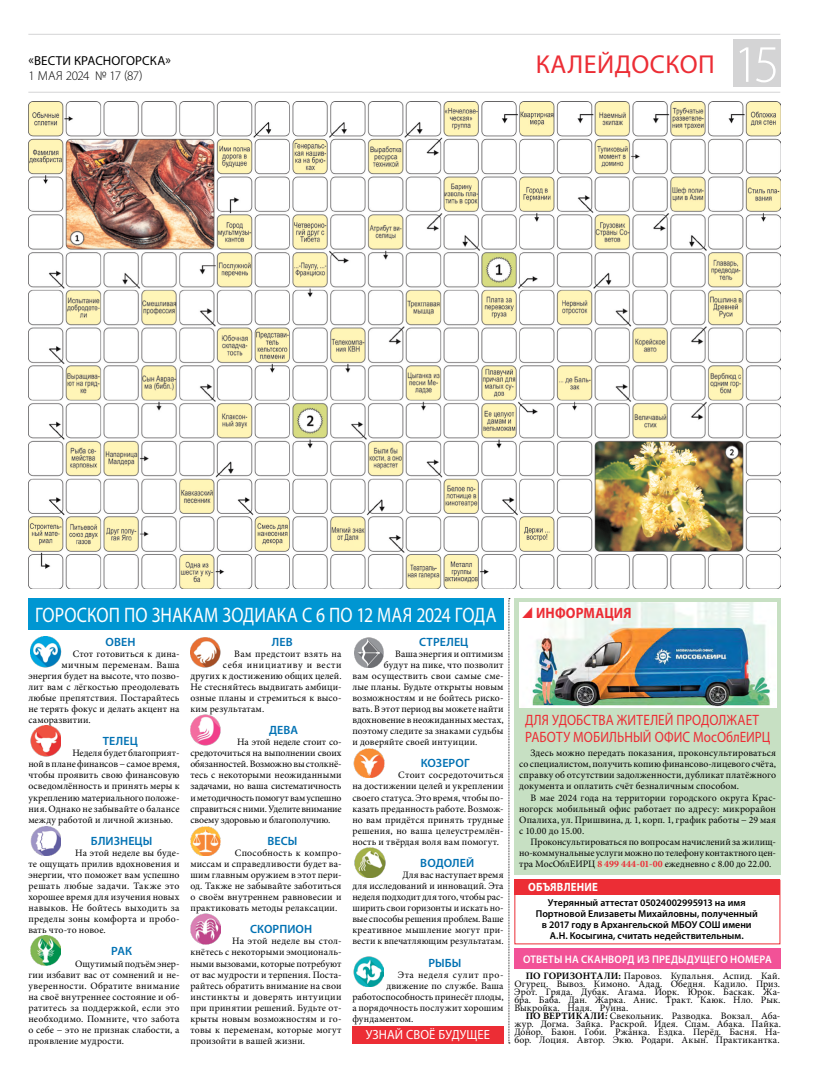
<style>
.page{position:relative;width:820px;height:1078px;background:#fff}
.page>*{position:absolute;margin:0;border:0;box-sizing:border-box;transform-origin:0 0}
.t1{font:300 53px "Myriad Pro";color:#fff}
.t2{font:26px "Myriad Pro";letter-spacing:.02em;color:#ec2d35}
.t3{font:21px "Myriad Pro";letter-spacing:.005em;color:#fff;scale:.84 1}
.t4{font:15px/17px "Myriad Pro";letter-spacing:.005em;color:#ec2d35;scale:.88 1}
.t5{font:700 15px "Myriad Pro";letter-spacing:.015em;color:#ec2d35;scale:.9 1}
.t6{font:13.3px "Myriad Pro";letter-spacing:.005em;color:#fff;scale:.95 1}
.t7{font:13px "Myriad Pro";letter-spacing:.01em;color:#000}
.t8{font:300 13px "Myriad Pro";letter-spacing:-.04em;color:#000}
.t9{font:600 12px "Myriad Pro";letter-spacing:.01em;color:#0071b3}
.t10{font:700 12px "Myriad Pro";letter-spacing:.015em;color:#fff;scale:.9 1}
.t11{font:600 11px "Myriad Pro";letter-spacing:.015em;color:#fff;scale:.96 1}
.t12{font:600 10px/11px "Myriad Pro";letter-spacing:.005em;color:#000;text-align:center}
.t13{font:9.8px/11.1px "Minion Pro";letter-spacing:.015em;color:#000;text-align:justify}
.t14{font:9.8px "Minion Pro";letter-spacing:.06em;color:#000}
.t15{font:9.8px "Minion Pro";letter-spacing:.035em;color:#000}
.s1{font-weight:700;color:#ec2d35}
.s2{font-weight:700}
</style>
<div class="page">
<hr style="left:28px;top:92px;width:752px;height:1px;background:#d4d4d5">
<hr style="left:28px;top:34px;width:752px;height:1px;background:#d4d4d5">
<div style="left:732px;top:40px;width:48px;height:47px;background:#d4d4d5"></div>
<div style="left:514px;top:879px;width:266px;height:15px;background:#ec2d35"></div>
<div style="left:28px;top:598px;width:475px;height:31px;background:#0096d2"></div>
<div style="left:514px;top:598px;width:266px;height:276px;background:#c7e0c3"></div>
<div style="left:514px;top:948px;width:266px;height:20px;background:#f25297"></div>
<svg style="left:508px;top:598px;width:1px;height:445px"></svg>
<img style="left:354px;top:956px;width:29px;height:30px">
<img style="left:354px;top:847px;width:31px;height:30px">
<img style="left:354px;top:748px;width:30px;height:29px">
<img style="left:354px;top:637px;width:30px;height:30px">
<img style="left:190px;top:913px;width:31px;height:30px">
<img style="left:190px;top:826px;width:31px;height:29px">
<img style="left:190px;top:714px;width:30px;height:31px">
<img style="left:190px;top:637px;width:30px;height:30px">
<img style="left:31px;top:935px;width:30px;height:30px">
<img style="left:31px;top:826px;width:30px;height:29px">
<img style="left:31px;top:725px;width:30px;height:31px">
<img style="left:31px;top:636px;width:30px;height:31px">
<div style="left:352px;top:1026px;width:151px;height:17px;background:#ec2d35"></div>
<img style="left:29px;top:101px;width:751px;height:487px">
<img style="left:519px;top:602px;width:256px;height:105px">
<svg style="left:522px;top:606px;width:10px;height:11px"></svg>
<h3 class="t7" style="left:29px;top:53px;width:144px">«ВЕСТИ КРАСНОГОРСКА»</h3>
<h3 class="t8" style="left:28px;top:68px;width:116px">1 МАЯ 2024 № 17 (87)</h3>
<h2 class="t2" style="left:535px;top:48px;width:180px">КАЛЕЙДОСКОП</h2>
<h1 class="t1" style="left:733px;top:32px;width:48px">15</h1>
<h3 class="t3" style="left:35px;top:602px;width:550px">ГОРОСКОП ПО ЗНАКАМ ЗОДИАКА С 6 ПО 12 МАЯ 2024 ГОДА</h3>
<p class="t9" style="left:105px;top:634px;width:31px">ОВЕН</p>
<p class="t13" style="left:73px;top:648px;width:108px">Стот готовиться к дина-</p>
<p class="t15" style="left:61px;top:658px;width:120px">мичным переменам. Ваша</p>
<p class="t13" style="left:28px;top:670px;width:153px">энергия будет на высоте, что позво-</p>
<p class="t13" style="left:28px;top:681px;width:153px">лит вам с лёгкостью преодолевать</p>
<p class="t13" style="left:28px;top:692px;width:153px">любые препятствия. Постарайтесь</p>
<p class="t13" style="left:28px;top:703px;width:153px">не терять фокус и делать акцент на</p>
<p class="t13" style="left:28px;top:714px;width:64px">саморазвитии.</p>
<p class="t9" style="left:103px;top:733px;width:37px">ТЕЛЕЦ</p>
<p class="t13" style="left:28px;top:747px;width:153px;text-indent:44px">Неделя будет благоприят&shy;ной в плане финансов − самое время, чтобы проявить свою финансовую осведомлённость и принять меры к укреплению материального положе&shy;ния. Однако не забывайте о балансе между работой и личной жизнью.</p>
<p class="t9" style="left:91px;top:832px;width:63px">БЛИЗНЕЦЫ</p>
<p class="t13" style="left:28px;top:847px;width:153px;text-indent:47px">На этой неделе вы буде&shy;те ощущать прилив вдохновения и энергии, что поможет вам успешно решать любые задачи. Также это хорошее время для изучения новых навыков. Не бойтесь выходить за пределы зоны комфорта и пробо&shy;вать что-то новое.</p>
<p class="t9" style="left:111px;top:943px;width:22px">РАК</p>
<p class="t13" style="left:28px;top:957px;width:153px;text-indent:47px">Ощутимый подъём энер&shy;гии избавит вас от сомнений и не&shy;уверенности. Обратите внимание на своё внутреннее состояние и об&shy;ратитесь за поддержкой, если это необходимо. Помните, что забота о себе − это не признак слабости, а проявление мудрости.</p>
<p class="t9" style="left:272px;top:634px;width:22px">ЛЕВ</p>
<p class="t13" style="left:234px;top:648px;width:109px">Вам предстоит взять на</p>
<p class="t14" style="left:223px;top:658px;width:120px">себя инициативу и вести</p>
<p class="t13" style="left:190px;top:670px;width:153px">других к достижению общих целей.</p>
<p class="t13" style="left:190px;top:681px;width:153px">Не стесняйтесь выдвигать амбици-</p>
<p class="t13" style="left:190px;top:692px;width:153px">озные планы и стремиться к высо-</p>
<p class="t13" style="left:190px;top:703px;width:75px">ким результатам.</p>
<p class="t9" style="left:269px;top:722px;width:30px">ДЕВА</p>
<p class="t13" style="left:190px;top:736px;width:153px;text-indent:47px">На этой неделе стоит со&shy;средоточиться на выполнении своих обязанностей. Возможно вы столкнё&shy;тесь с некоторыми неожиданными задачами, но ваша систематичность и методичность помогут вам успешно справиться с ними. Уделите внимание своему здоровью и благополучию.</p>
<p class="t9" style="left:267px;top:832px;width:32px">ВЕСЫ</p>
<p class="t13" style="left:190px;top:847px;width:153px;text-indent:45px">Способность к компро&shy;миссам и справедливости будет ва&shy;шим главным оружием в этот пери&shy;од. Также не забывайте заботиться о своём внутреннем равновесии и практиковать методы релаксации.</p>
<p class="t9" style="left:250px;top:921px;width:64px">СКОРПИОН</p>
<p class="t13" style="left:190px;top:935px;width:153px;text-indent:42px">На этой неделе вы стол&shy;кнётесь с некоторыми эмоциональ&shy;ными вызовами, которые потребуют от вас мудрости и терпения. Поста&shy;райтесь обратить внимание на свои инстинкты и доверять интуиции при принятии решений. Будьте от&shy;крыты новым возможностям и го&shy;товы к переменам, которые могут произойти в вашей жизни.</p>
<p class="t9" style="left:419px;top:634px;width:51px">СТРЕЛЕЦ</p>
<p class="t13" style="left:395px;top:648px;width:110px">Ваша энергия и оптимизм</p>
<p class="t13" style="left:384px;top:659px;width:121px">будут на пике, что позволит</p>
<p class="t13" style="left:352px;top:670px;width:153px">вам осуществить свои самые сме-</p>
<p class="t13" style="left:352px;top:681px;width:153px">лые планы. Будьте открыты новым</p>
<p class="t13" style="left:352px;top:692px;width:153px">возможностям и не бойтесь риско-</p>
<p class="t13" style="left:352px;top:703px;width:153px">вать. В этот период вы можете найти</p>
<p class="t13" style="left:352px;top:714px;width:153px">вдохновение в неожиданных местах,</p>
<p class="t13" style="left:352px;top:725px;width:153px">поэтому следите за знаками судьбы</p>
<p class="t13" style="left:352px;top:736px;width:127px">и доверяйте своей интуиции.</p>
<p class="t9" style="left:420px;top:755px;width:50px">КОЗЕРОГ</p>
<p class="t13" style="left:352px;top:769px;width:153px;text-indent:46px">Стоит сосредоточиться на достижении целей и укреплении своего статуса. Это время, чтобы по&shy;казать преданность работе. Возмож&shy;но вам придётся принять трудные решения, но ваша целеустремлён&shy;ность и твёрдая воля вам помогут.</p>
<p class="t9" style="left:420px;top:855px;width:55px">ВОДОЛЕЙ</p>
<p class="t13" style="left:352px;top:869px;width:153px;text-indent:50px">Для вас наступает время для исследований и инноваций. Эта неделя подходит для того, чтобы рас&shy;ширить свои горизонты и искать но&shy;вые способы решения проблем. Ваше креативное мышление могут при&shy;вести к впечатляющим результатам.</p>
<p class="t9" style="left:428px;top:954px;width:35px">РЫБЫ</p>
<p class="t14" style="left:397px;top:967px;width:107px">Эта неделя сулит про-</p>
<p class="t13" style="left:386px;top:979px;width:119px">движение по службе. Ваша</p>
<p class="t13" style="left:352px;top:990px;width:153px">работоспособность принесёт плоды,</p>
<p class="t13" style="left:352px;top:1001px;width:153px">а порядочность послужит хорошим</p>
<p class="t13" style="left:352px;top:1012px;width:62px">фундаментом.</p>
<h3 class="t6" style="left:365px;top:1026px;width:132px">УЗНАЙ СВОЁ БУДУЩЕЕ</h3>
<h3 class="t5" style="left:536px;top:603px;width:108px">ИНФОРМАЦИЯ</h3>
<h3 class="t4" style="left:525px;top:710px;width:280px">ДЛЯ УДОБСТВА ЖИТЕЛЕЙ ПРОДОЛЖАЕТ<br>РАБОТУ МОБИЛЬНЫЙ ОФИС МосОблЕИРЦ</h3>
<p class="t13" style="left:519px;top:747px;width:258px;text-indent:11px">Здесь можно передать показания, проконсультироваться со специалистом, получить копию финансово-лицевого счёта, справку об отсутствии задолженности, дубликат платёжного документа и оплатить счёт безналичным способом.</p>
<p class="t13" style="left:519px;top:791px;width:258px;text-indent:11px">В мае 2024 года на территории городского округа Крас&shy;ногорск мобильный офис работает по адресу: микрорайон Опалиха, ул. Пришвина, д. 1, корп. 1, график работы − 29 мая с 10.00 до 15.00.</p>
<p class="t13" style="left:519px;top:836px;width:258px;text-indent:11px">Проконсультироваться по вопросам начислений за жилищ&shy;но-коммунальные услуги можно по телефону контактного цен&shy;тра МосОблЕИРЦ <span class="s1">8 499 444-01-00</span> ежедневно с 8.00 до 22.00.</p>
<p class="t10" style="left:528px;top:878px;width:79px">ОБЪЯВЛЕНИЕ</p>
<p class="t12" style="left:535px;top:896px;width:223px">Утерянный аттестат 05024002995913 на имя Портновой Елизаветы Михайловны, полученный в 2017 году в Архангельской МБОУ СОШ имени А.Н. Косыгина, считать недействительным.</p>
<p class="t11" style="left:523px;top:951px;width:260px">ОТВЕТЫ НА СКАНВОРД ИЗ ПРЕДЫДУЩЕГО НОМЕРА</p>
<p class="t13" style="left:514px;top:971px;width:267px;line-height:8px;text-indent:11px"><span class="s2">ПО ГОРИЗОНТАЛИ:</span> Паровоз. Купальня. Аспид. Кай.<br>Огурец. Вывоз. Кимоно. Адад. Обедня. Кадило. Приз.<br>Эрот. Гряда. Дубак. Агама. Йорк. Юрок. Баскак. Жа&shy;бра. Баба. Дан. Жарка. Анис. Тракт. Каюк. Нло. Рык.<br>Выкройка. Надя. Руина.</p>
<p class="t13" style="left:514px;top:1011px;width:268px;line-height:8px;text-indent:11px"><span class="s2">ПО ВЕРТИКАЛИ:</span> Свекольник. Разводка. Вокзал. Аба&shy;жур. Догма. Зайка. Раскрой. Идея. Спам. Абака. Пайка.<br>Донор. Баюн. Гоби. Ржанка. Ездка. Перёд. Басня. На&shy;бор. Лоция. Автор. Экю. Родари. Акын. Практикантка.</p>
</div>
